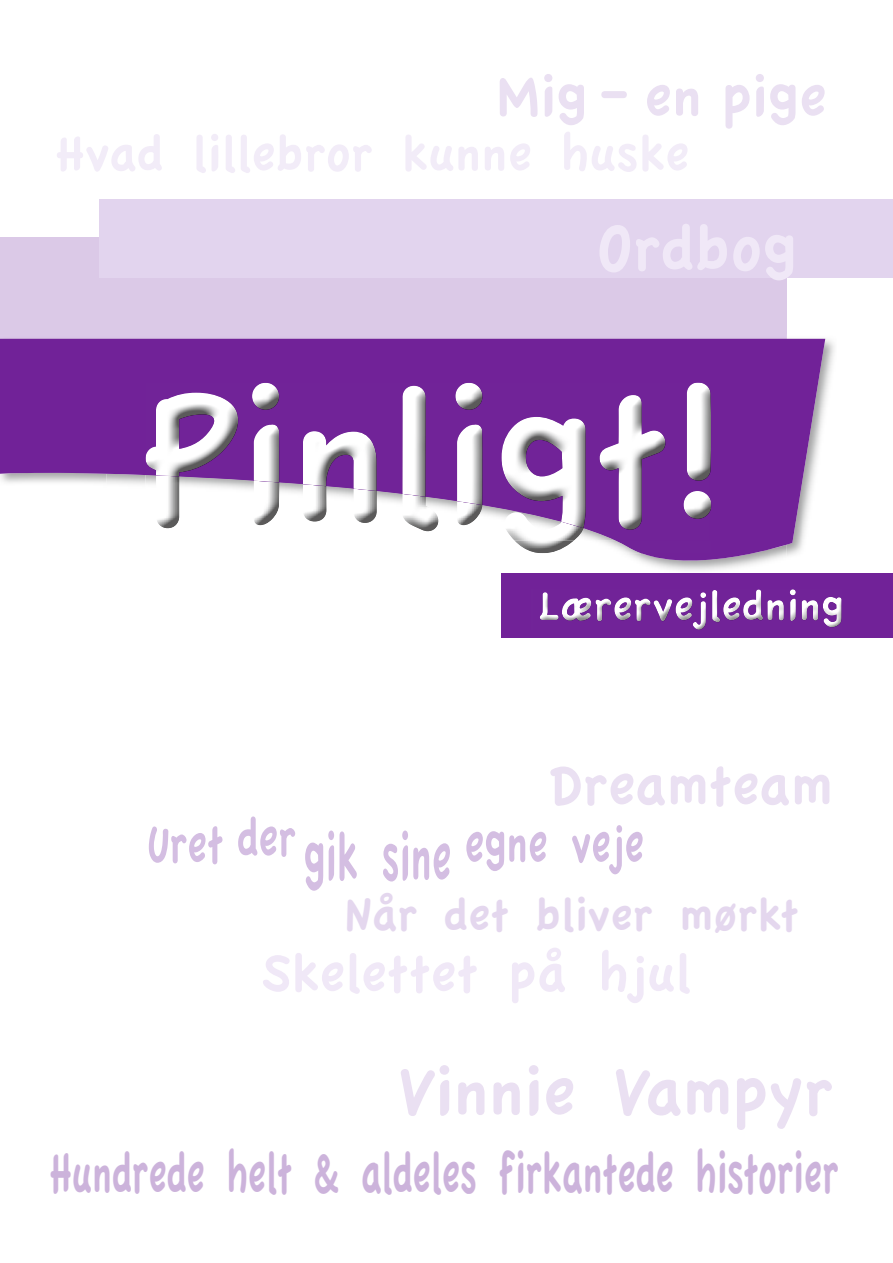
<style>
.page{position:relative;width:893px;height:1263px;background:#fff}
.page>*{position:absolute;margin:0;border:0;box-sizing:border-box;transform-origin:0 0}
.t1{font:72px "Apple Casual";letter-spacing:-.01em;color:#eae0f2}
.t2{font:60.75px "Apple Casual";letter-spacing:-.02em;color:#ccb3db;scale:.67 1}
.t3{font:60.75px "Apple Casual";letter-spacing:-.01em;color:#eae0f2}
.t4{font:56.7px "Apple Casual";letter-spacing:-.015em;color:#f0e8f7}
.t5{font:48.6px "Apple Casual";letter-spacing:-.01em;color:#e4d7ee}
</style>
<div class="page">
<div style="left:0;top:237px;width:787px;height:175px;background:#dbc9e7"></div>
<svg style="left:0;top:339px;width:825px;height:241px;fill:#712298"></svg>
<img style="left:145px;top:540px;width:470px;height:13px">
<img style="left:615px;top:540px;width:96px;height:13px">
<img style="left:145px;top:383px;width:566px;height:157px">
<div style="left:99px;top:199px;width:794px;height:79px;background:#e2d4ee"></div>
<div style="left:502px;top:573px;width:391px;height:65px;background:#712298"></div>
<img style="left:540px;top:589px;width:302px;height:41px">
<svg style="left:149px;top:826px;width:73px;height:38px"></svg>
<svg style="left:305px;top:830px;width:145px;height:61px"></svg>
<svg style="left:238px;top:816px;width:57px;height:41px"></svg>
<svg style="left:466px;top:825px;width:177px;height:49px"></svg>
<p class="t3" style="left:497px;top:64px;width:331px">Mig – en pige</p>
<p class="t3" style="left:548px;top:753px;width:287px">Dreamteam</p>
<p class="t5" style="left:344px;top:888px;width:457px">Når det bliver mørkt</p>
<p class="t4" style="left:262px;top:943px;width:432px">Skelettet på hjul</p>
<p class="t1" style="left:398px;top:1053px;width:436px">Vinnie Vampyr</p>
<p class="t2" style="left:50px;top:1140px;width:1180px">Hundrede helt &amp; aldeles firkantede historier</p>
</div>
